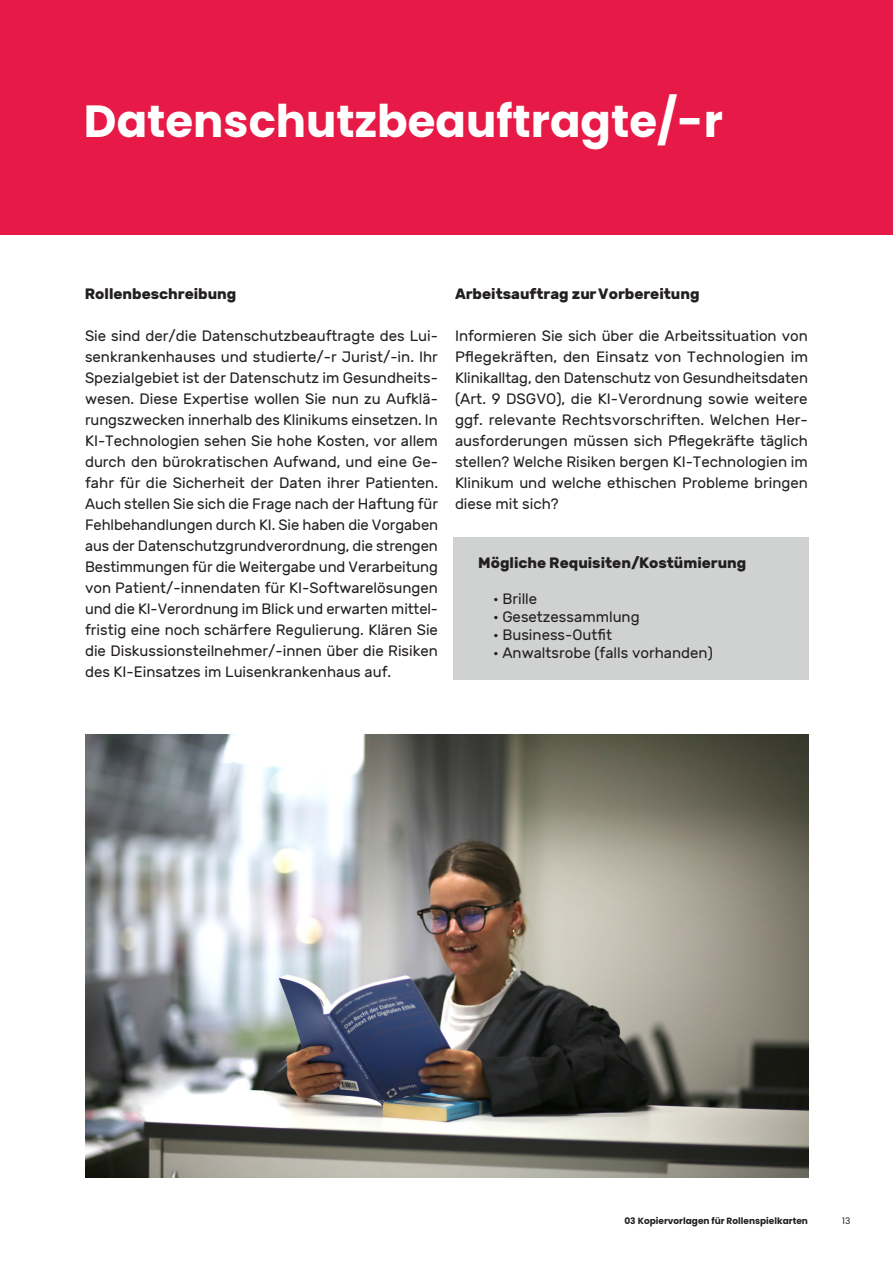
<style>
.page{position:relative;width:893px;height:1263px;background:#fff}
.page>*{position:absolute;margin:0;border:0;box-sizing:border-box;transform-origin:0 0}
.Paragraph_Style_schwarz{font:700 45px "Poppins";color:#fff}
.Paragraph_Style_schwarz-2{font:15px/21px "Rubik";color:#231f20;text-align:justify}
.Paragraph_Style_schwarz-3{font:700 15px "Rubik";color:#231f20}
.Paragraph_Style_schwarz-4{font:700 9px "Poppins";color:#231f20}
.Paragraph_Style_schwarz-5{font:9px "Poppins";color:#231f20}
</style>
<div class="page">
<div style="left:0;top:0;width:893px;height:234px;background:#e71946"></div>
<div style="left:454px;top:537px;width:355px;height:143px;background:#cfd2d0"></div>
<img style="left:86px;top:735px;width:723px;height:443px">
<p class="Paragraph_Style_schwarz" style="left:84px;top:95px;width:640px">Datenschutzbeauftragte/-r</p>
<p class="Paragraph_Style_schwarz-3" style="left:85px;top:285px;width:153px">Rollenbeschreibung</p>
<p class="Paragraph_Style_schwarz-2" style="left:85px;top:326px;width:355px">Sie sind der/die Datenschutzbeauftragte des Lui&shy;senkrankenhauses und studierte/-r Jurist/-in. Ihr Spezialgebiet ist der Datenschutz im Gesundheits&shy;wesen. Diese Expertise wollen Sie nun zu Aufklä&shy;rungszwecken innerhalb des Klinikums einsetzen. In KI-Technologien sehen Sie hohe Kosten, vor allem durch den bürokratischen Aufwand, und eine Ge&shy;fahr für die Sicherheit der Daten ihrer Patienten.<br>Auch stellen Sie sich die Frage nach der Haftung für Fehlbehandlungen durch KI. Sie haben die Vorgaben aus der Datenschutzgrundverordnung, die strengen Bestimmungen für die Weitergabe und Verarbeitung von Patient/-innendaten für KI-Softwarelösungen und die KI-Verordnung im Blick und erwarten mittel&shy;fristig eine noch schärfere Regulierung. Klären Sie die Diskussionsteilnehmer/-innen über die Risiken des KI-Einsatzes im Luisenkrankenhaus auf.</p>
<p class="Paragraph_Style_schwarz-3" style="left:455px;top:285px;width:246px">Arbeitsauftrag zur Vorbereitung</p>
<p class="Paragraph_Style_schwarz-2" style="left:455px;top:326px;width:355px">Informieren Sie sich über die Arbeitssituation von Pflegekräften, den Einsatz von Technologien im Klinikalltag, den Datenschutz von Gesundheitsdaten (Art. 9 DSGVO), die KI-Verordnung sowie weitere ggf. relevante Rechtsvorschriften. Welchen Her&shy;ausforderungen müssen sich Pflegekräfte täglich stellen? Welche Risiken bergen KI-Technologien im Klinikum und welche ethischen Probleme bringen diese mit sich?</p>
<p class="Paragraph_Style_schwarz-3" style="left:478px;top:554px;width:270px">Mögliche Requisiten/Kostümierung</p>
<p class="Paragraph_Style_schwarz-2" style="left:493px;top:589px;width:46px">• Brille</p>
<p class="Paragraph_Style_schwarz-2" style="left:493px;top:607px;width:148px">• Gesetzessammlung</p>
<p class="Paragraph_Style_schwarz-2" style="left:493px;top:625px;width:120px">• Business-Outfit</p>
<p class="Paragraph_Style_schwarz-2" style="left:493px;top:643px;width:221px">• Anwaltsrobe (falls vorhanden)</p>
<p class="Paragraph_Style_schwarz-4" style="left:624px;top:1216px;width:185px">03 Kopiervorlagen für Rollenspielkarten</p>
<p class="Paragraph_Style_schwarz-5" style="left:842px;top:1216px;width:10px">13</p>
</div>
